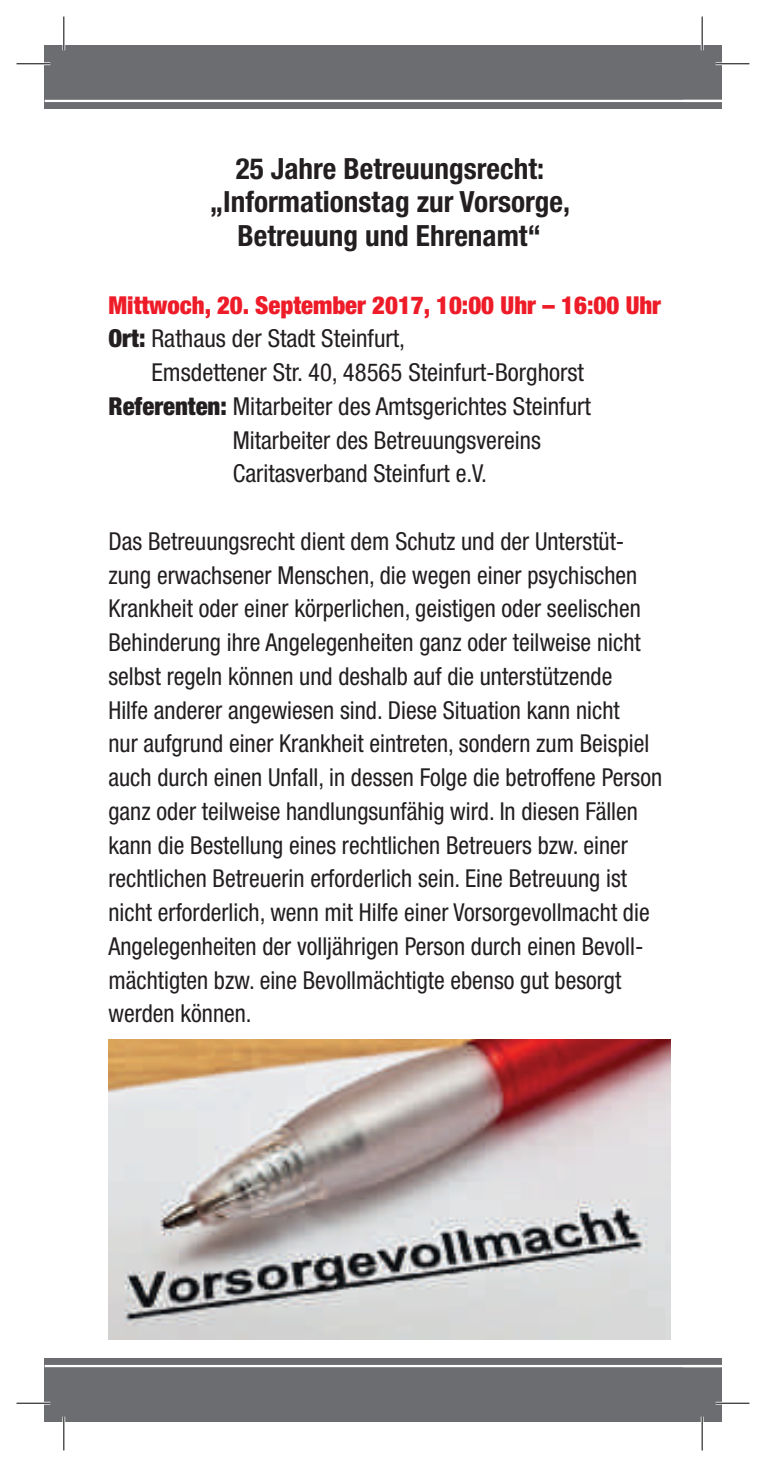
<style>
.page{position:relative;width:766px;height:1467px;background:#fff}
.page>*{position:absolute;margin:0;border:0;box-sizing:border-box;transform-origin:0 0}
.t1{font:700 condensed 29.25px/33.8px "Helvetica Neue LTW1 G";color:#231f20;text-align:center}
.t2{font:condensed 24.75px/33.8px "Helvetica Neue LTW1 G";color:#231f20}
.t3{font:900 condensed 24.75px "Helvetica Neue LTW1 G";color:#ee1c28}
.s1{font-weight:900}
</style>
<div class="page">
<div style="left:45px;top:45px;width:676px;height:63px;background:#6c6d70"></div>
<div style="left:45px;top:1359px;width:676px;height:63px;background:#6c6d70"></div>
<hr style="left:45px;top:100px;width:676px;height:2px;background:#fff">
<hr style="left:45px;top:1365px;width:676px;height:2px;background:#fff">
<img style="left:108px;top:1040px;width:562px;height:299px">
<hr style="left:17px;top:62px;width:33px;height:3px;background:#fff">
<hr style="left:715px;top:62px;width:34px;height:3px;background:#fff">
<hr style="left:17px;top:1402px;width:33px;height:3px;background:#fff">
<hr style="left:715px;top:1402px;width:34px;height:3px;background:#fff">
<hr style="left:62px;top:17px;width:3px;height:33px;background:#fff">
<hr style="left:62px;top:1417px;width:3px;height:33px;background:#fff">
<hr style="left:700px;top:17px;width:3px;height:33px;background:#fff">
<hr style="left:700px;top:1417px;width:3px;height:33px;background:#fff">
<hr style="left:17px;top:63px;width:33px;height:1px;background:#000">
<hr style="left:715px;top:63px;width:34px;height:1px;background:#000">
<hr style="left:17px;top:1403px;width:33px;height:1px;background:#000">
<hr style="left:715px;top:1403px;width:34px;height:1px;background:#000">
<hr style="left:63px;top:17px;width:1px;height:33px;background:#000">
<hr style="left:63px;top:1417px;width:1px;height:33px;background:#000">
<hr style="left:701px;top:17px;width:1px;height:33px;background:#000">
<hr style="left:701px;top:1417px;width:1px;height:33px;background:#000">
<p class="t1" style="left:210px;top:154px;width:362px">25 Jahre Betreuungsrecht: „Informationstag zur Vorsorge,<br>Betreuung und Ehrenamt“</p>
<p class="t3" style="left:108px;top:296px;width:554px">Mittwoch, 20. September 2017, 10:00 Uhr – 16:00 Uhr</p>
<p class="t2" style="left:108px;top:324px;width:298px"><span class="s1">Ort:</span> Rathaus der Stadt Steinfurt,</p>
<p class="t2" style="left:151px;top:358px;width:434px">Emsdettener Str. 40, 48565 Steinfurt-Borghorst</p>
<p class="t2" style="left:108px;top:392px;width:484px"><span class="s1">Referenten:</span> Mitarbeiter des Amtsgerichtes Steinfurt</p>
<p class="t2" style="left:233px;top:425px;width:309px">Mitarbeiter des Betreuungsvereins</p>
<p class="t2" style="left:233px;top:459px;width:256px">Caritasverband Steinfurt e.V.</p>
<p class="t2" style="left:108px;top:527px;width:555px">Das Betreuungsrecht dient dem Schutz und der Unterstüt&shy;zung erwachsener Menschen, die wegen einer psychischen Krankheit oder einer körperlichen, geistigen oder seelischen Behinderung ihre Angelegenheiten ganz oder teilweise nicht selbst regeln können und deshalb auf die unterstützende<br>Hilfe anderer angewiesen sind. Diese Situation kann nicht<br>nur aufgrund einer Krankheit eintreten, sondern zum Beispiel auch durch einen Unfall, in dessen Folge die betroffene Person ganz oder teilweise handlungsunfähig wird. In diesen Fällen kann die Bestellung eines rechtlichen Betreuers bzw. einer rechtlichen Betreuerin erforderlich sein. Eine Betreuung ist nicht erforderlich, wenn mit Hilfe einer Vorsorgevollmacht die Angelegen heiten der volljährigen Person durch einen Bevoll&shy;mächtigten bzw. eine Bevollmächtigte ebenso gut besorgt werden können.</p>
</div>
